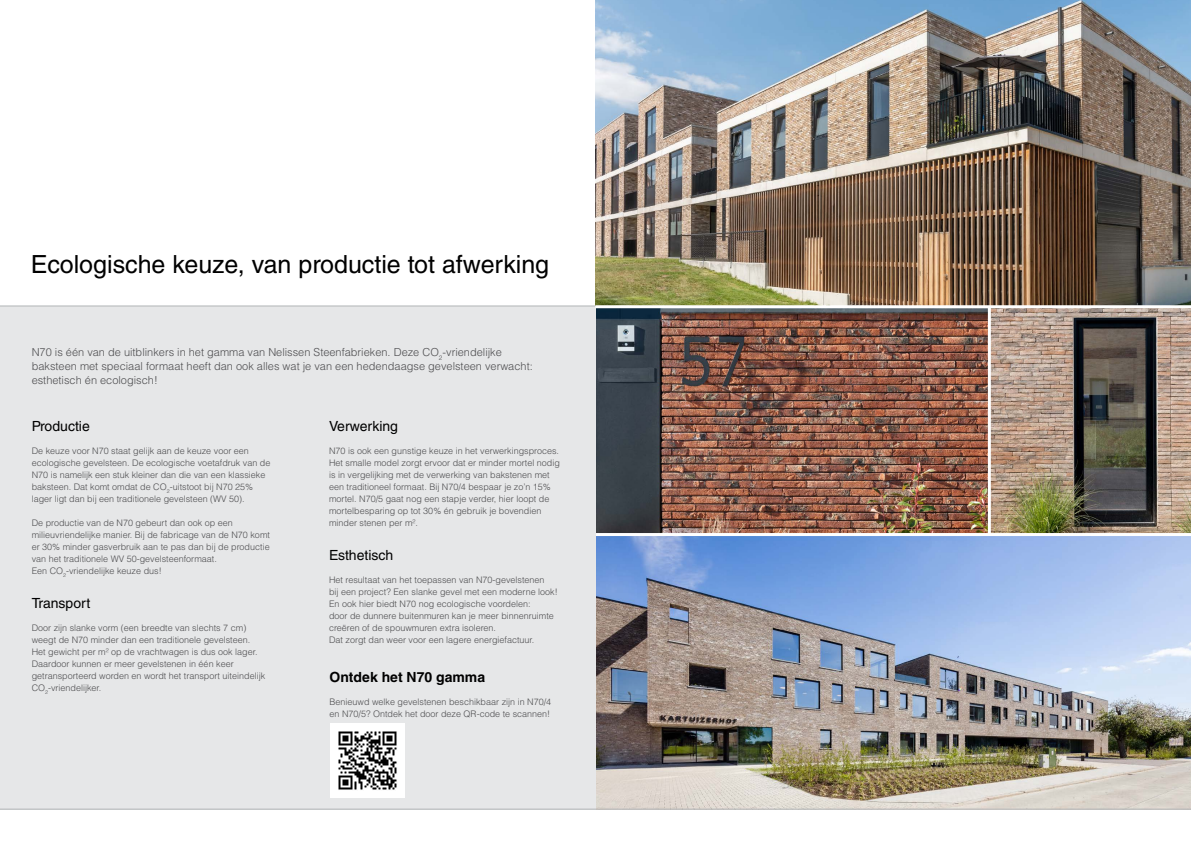
<style>
.page{position:relative;width:1191px;height:842px;background:#fff}
.page>*{position:absolute;margin:0;border:0;box-sizing:border-box;transform-origin:0 0}
.t1{font:25px "Helvetica LT Std";color:#000}
.t2{font:14px "Helvetica LT Std";color:#000}
.t3{font:700 14px "Helvetica LT Std";color:#000}
.t4{font:300 11px/14px "Helvetica LT Std";color:#4d4d4f}
.t5{font:300 9px/12px "Helvetica LT Std";color:#4d4d4f}
</style>
<div class="page">
<img style="left:595px;top:536px;width:596px;height:273px">
<img style="left:595px;top:0;width:596px;height:305px">
<img style="left:595px;top:308px;width:596px;height:225px">
<div style="left:0;top:306px;width:595px;height:503px;background:#e6e7e8"></div>
<hr style="left:0;top:809px;width:1191px;height:1px;background:#b1b4b6">
<hr style="left:988px;top:308px;width:3px;height:226px;background:#fff">
<hr style="left:0;top:306px;width:595px;height:1px;background:#b1b4b6">
<img style="left:330px;top:723px;width:74px;height:75px">
<h1 class="t1" style="left:31px;top:250px;width:520px">Ecologische keuze, van productie tot afwerking</h1>
<p class="t4" style="left:32px;top:345px;width:502px">N70 is één van de uitblinkers in het gamma van Nelissen Steenfabrieken. Deze CO<sub>2</sub>-vriendelijke baksteen met speciaal formaat heeft dan ook alles wat je van een hedendaagse gevelsteen verwacht: esthetisch én ecologisch!</p>
<h2 class="t2" style="left:32px;top:418px;width:60px">Productie</h2>
<p class="t5" style="left:32px;top:445px;width:240px">De keuze voor N70 staat gelijk aan de keuze voor een ecologische gevelsteen. De ecologische voetafdruk van de N70 is namelijk een stuk kleiner dan die van een klassieke baksteen. Dat komt omdat de CO<sub>2</sub>-uitstoot bij N70 25% lager ligt dan bij een traditionele gevelsteen (WV 50).</p>
<p class="t5" style="left:32px;top:517px;width:240px">De productie van de N70 gebeurt dan ook op een milieuvriendelijke manier. Bij de fabricage van de N70 komt er 30% minder gasverbruik aan te pas dan bij de productie van het traditionele WV 50-gevelsteenformaat.<br>Een CO<sub>2</sub>-vriendelijke keuze dus!</p>
<h2 class="t2" style="left:32px;top:595px;width:60px">Transport</h2>
<p class="t5" style="left:32px;top:621px;width:235px">Door zijn slanke vorm (een breedte van slechts 7 cm) weegt de N70 minder dan een traditionele gevelsteen.<br>Het gewicht per m² op de vrachtwagen is dus ook lager.<br>Daardoor kunnen er meer gevelstenen in één keer getransporteerd worden en wordt het transport uiteindelijk CO<sub>2</sub>-vriendelijker.</p>
<h2 class="t2" style="left:329px;top:418px;width:70px">Verwerking</h2>
<p class="t5" style="left:329px;top:445px;width:232px">N70 is ook een gunstige keuze in het verwerkingsproces.<br>Het smalle model zorgt ervoor dat er minder mortel nodig is in vergelijking met de verwerking van bakstenen met een traditioneel formaat. Bij N70/4 bespaar je zo’n 15% mortel. N70/5 gaat nog een stapje verder, hier loopt de mortelbesparing op tot 30% én gebruik je bovendien minder stenen per m².</p>
<h2 class="t2" style="left:329px;top:547px;width:66px">Esthetisch</h2>
<p class="t5" style="left:329px;top:573px;width:230px">Het resultaat van het toepassen van N70-gevelstenen<br>bij een project? Een slanke gevel met een moderne look!<br>En ook hier biedt N70 nog ecologische voordelen:<br>door de dunnere buitenmuren kan je meer binnenruimte creëren of de spouwmuren extra isoleren.<br>Dat zorgt dan weer voor een lagere energiefactuur.</p>
<h2 class="t3" style="left:329px;top:668px;width:157px">Ontdek het N70 gamma</h2>
<p class="t5" style="left:329px;top:695px;width:223px">Benieuwd welke gevelstenen beschikbaar zijn in N70/4 en N70/5? Ontdek het door deze QR-code te scannen!</p>
</div>
